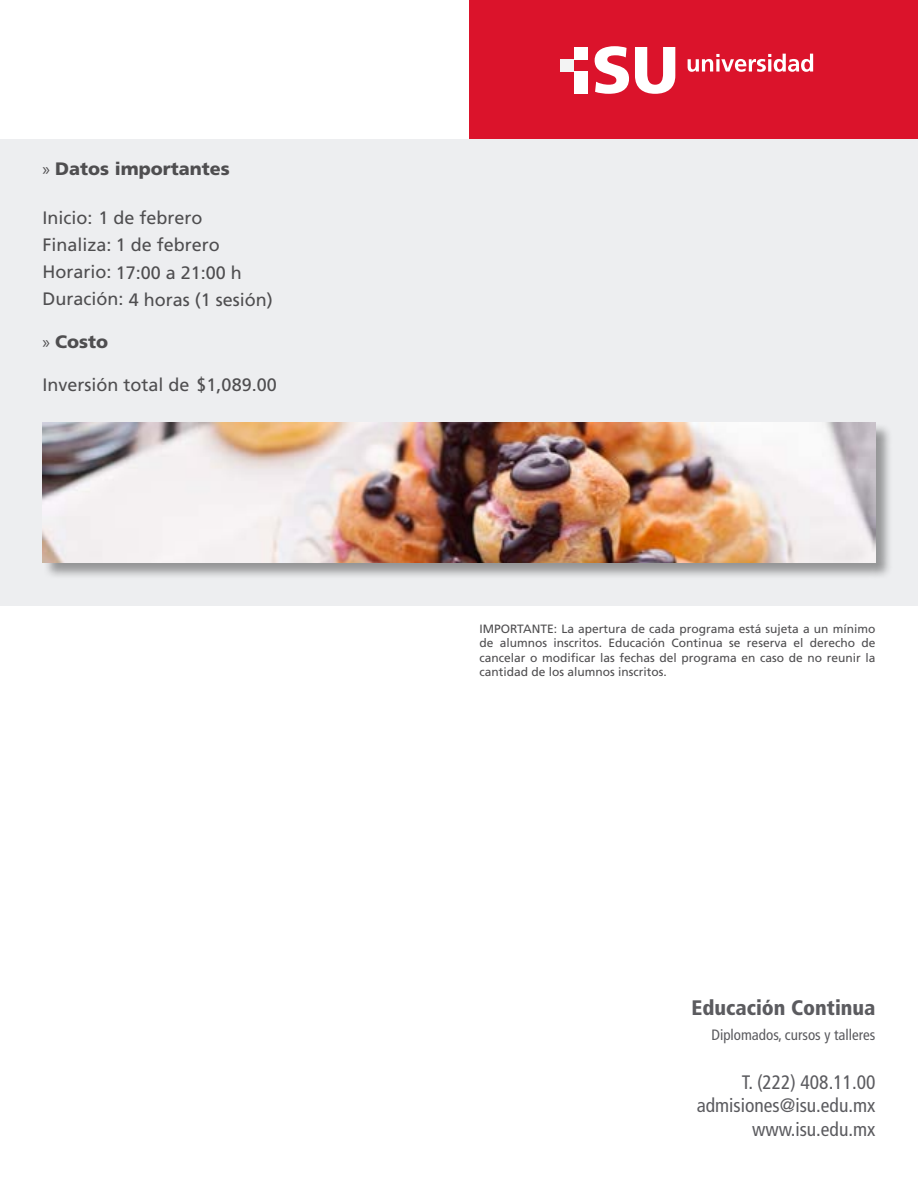
<style>
.page{position:relative;width:918px;height:1188px;background:#fff}
.page>*{position:absolute;margin:0;border:0;box-sizing:border-box;transform-origin:0 0}
.t1{font:900 condensed 21px "Frutiger LT Std";color:#5b5b5f}
.t2{font:condensed 19.5px/23.4px "Frutiger LT Std";color:#5b5b5f;text-align:right}
.t3{font:18px/27.2px "Frutiger LT Std";color:#4f4e50}
.t4{font:900 18px "Frutiger LT Std";color:#4f4e50}
.t5{font:condensed 15px "Frutiger LT Std";color:#5b5b5f}
.t6{font:12px/14.4px "Frutiger LT Std";color:#4f4e50;text-align:justify}
.s1{font-family:"Myriad Pro";font-weight:400}
</style>
<div class="page">
<div style="left:469px;top:0;width:449px;height:139px;background:#db132b"></div>
<svg style="left:688px;top:54px;width:125px;height:18px"></svg>
<svg style="left:595px;top:46px;width:34px;height:48px"></svg>
<svg style="left:635px;top:47px;width:40px;height:47px"></svg>
<div style="left:560px;top:59px;width:14px;height:13px;background:#f3f3f3"></div>
<div style="left:574px;top:47px;width:14px;height:12px;background:#fff"></div>
<div style="left:574px;top:72px;width:14px;height:22px;background:#fff"></div>
<div style="left:0;top:139px;width:918px;height:467px;background:#edeef0"></div>
<div style="left:44px;top:424px;width:849px;height:156px;background:#000;opacity:.37"></div>
<img style="left:43px;top:423px;width:832px;height:139px">
<h3 class="t4" style="left:43px;top:158px;width:189px"><span class="s1">»</span> Datos importantes</h3>
<h3 class="t3" style="left:43px;top:204px;width:232px">Inicio: 1 de febrero<br>Finaliza: 1 de febrero<br>Horario: 17:00 a 21:00 h<br>Duración: 4 horas (1 sesión)</h3>
<h3 class="t4" style="left:43px;top:331px;width:67px"><span class="s1">»</span> Costo</h3>
<h3 class="t3" style="left:43px;top:371px;width:236px">Inversión total de $1,089.00</h3>
<p class="t6" style="left:479px;top:621px;width:397px">IMPORTANTE: La apertura de cada programa está sujeta a un mínimo de alumnos inscritos. Educación Continua se reserva el derecho de cancelar o modificar las fechas del programa en caso de no reunir la cantidad de los alumnos inscritos.</p>
<h1 class="t1" style="left:691px;top:995px;width:186px">Educación Continua</h1>
<p class="t5" style="left:711px;top:1026px;width:166px">Diplomados, cursos y talleres</p>
<h2 class="t2" style="left:697px;top:1070px;width:180px">T. (222) 408.11.00 admisiones@isu.edu.mx www.isu.edu.mx</h2>
</div>
